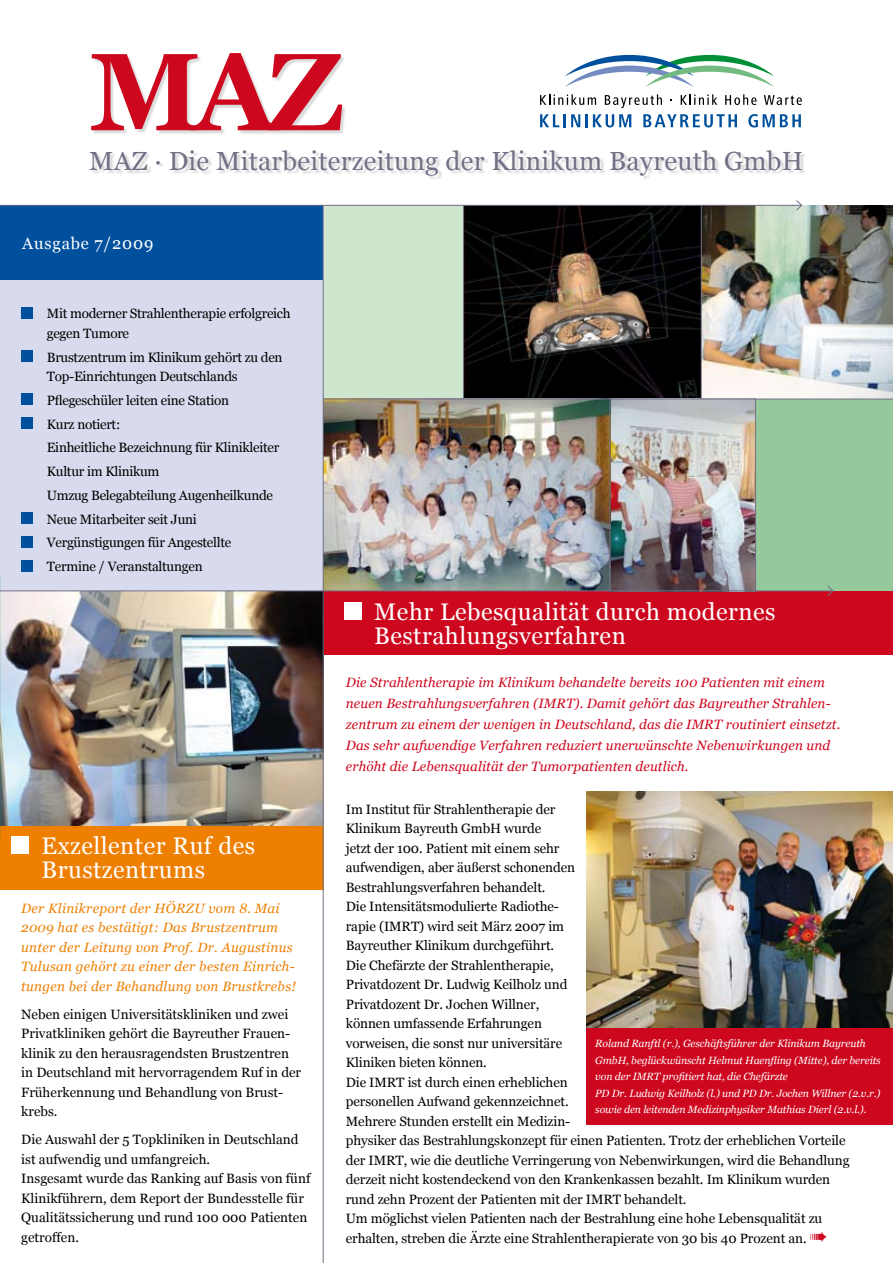
<style>
.page{position:relative;width:893px;height:1263px;background:#fff}
.page>*{position:absolute;margin:0;border:0;box-sizing:border-box;transform-origin:0 0}
.t1{font:700 109.8px "Georgia";color:#cd071e}
.t2{font:26.25px "Georgia";letter-spacing:.01em;color:#736f85}
.t3{font:24px/24px "Georgia";letter-spacing:.02em;color:#fff}
.t4{font:16.5px "Georgia";letter-spacing:.05em;color:#fff}
.t5{font:13.5px/19.5px "Georgia";letter-spacing:-.005em;color:#000}
.t6{font:italic 13.5px/21px "Georgia";letter-spacing:.01em;color:#cd071e}
.t7{font:italic 13.5px/19.5px "Georgia";letter-spacing:.02em;color:#ee7f00}
.t8{font:italic 10.5px/16.5px "Georgia";letter-spacing:-.01em;color:#fff}
.s1{color:#cd071e}
</style>
<div class="page">
<div style="left:323px;top:591px;width:570px;height:64px;background:#cd071e"></div>
<div style="left:344px;top:602px;width:17px;height:17px;background:#fff"></div>
<div style="left:323px;top:206px;width:432px;height:371px;background:#cee5ce"></div>
<div style="left:541px;top:386px;width:352px;height:205px;background:#95c89a"></div>
<div style="left:0;top:205px;width:323px;height:386px;background:#d7dbed"></div>
<div style="left:0;top:205px;width:323px;height:74px;background:#00509d"></div>
<div style="left:21px;top:307px;width:12px;height:11px;background:#00509d"></div>
<div style="left:21px;top:350px;width:12px;height:12px;background:#00509d"></div>
<div style="left:21px;top:394px;width:12px;height:11px;background:#00509d"></div>
<div style="left:21px;top:417px;width:12px;height:12px;background:#00509d"></div>
<div style="left:21px;top:512px;width:12px;height:12px;background:#00509d"></div>
<div style="left:21px;top:536px;width:12px;height:11px;background:#00509d"></div>
<div style="left:21px;top:560px;width:12px;height:11px;background:#00509d"></div>
<img style="left:702px;top:206px;width:191px;height:193px">
<img style="left:464px;top:275px;width:237px;height:124px">
<img style="left:324px;top:400px;width:431px;height:190px">
<hr style="left:609px;top:399px;width:1px;height:192px;background:#736f85">
<hr style="left:463px;top:206px;width:1px;height:193px;background:#736f85">
<hr style="left:701px;top:206px;width:1px;height:193px;background:#736f85">
<hr style="left:755px;top:399px;width:1px;height:192px;background:#736f85">
<div style="left:91px;top:54px;width:775px;height:221px;background:#000;opacity:.15"></div>
<svg style="left:540px;top:114px;width:91px;height:13px"></svg>
<svg style="left:643px;top:114px;width:94px;height:13px"></svg>
<svg style="left:748px;top:114px;width:53px;height:13px"></svg>
<svg style="left:540px;top:54px;width:262px;height:54px"></svg>
<hr style="left:0;top:205px;width:802px;height:1px;background:#736f85">
<svg style="left:795px;top:199px;width:8px;height:12px"></svg>
<hr style="left:323px;top:399px;width:570px;height:1px;background:#736f85">
<img style="left:1px;top:591px;width:322px;height:235px">
<div style="left:0;top:826px;width:323px;height:64px;background:#ee7f00"></div>
<div style="left:12px;top:837px;width:17px;height:17px;background:#fff"></div>
<img style="left:587px;top:792px;width:306px;height:236px">
<div style="left:587px;top:1028px;width:306px;height:96px;background:#cd071e"></div>
<svg style="left:0;top:575px;width:1px;height:17px"></svg>
<hr style="left:0;top:592px;width:1px;height:35px;background:#008f36">
<hr style="left:0;top:628px;width:1px;height:34px;background:#008f36">
<hr style="left:0;top:663px;width:1px;height:35px;background:#008f36">
<svg style="left:0;top:698px;width:1px;height:22px"></svg>
<hr style="left:0;top:720px;width:1px;height:48px;background:#008f36">
<hr style="left:0;top:769px;width:1px;height:35px;background:#008f36">
<hr style="left:0;top:804px;width:1px;height:35px;background:#008f36">
<hr style="left:0;top:590px;width:833px;height:1px;background:#736f85">
<svg style="left:827px;top:586px;width:7px;height:10px"></svg>
<hr style="left:323px;top:205px;width:1px;height:1058px;background:#736f85">
<h1 class="t1" style="left:89px;top:30px;width:255px">MAZ</h1>
<h2 class="t2" style="left:89px;top:146px;width:715px">MAZ · Die Mitarbeiterzeitung der Klinikum Bayreuth GmbH</h2>
<p class="t4" style="left:22px;top:234px;width:133px">Ausgabe 7/2009</p>
<p class="t5" style="left:47px;top:304px;width:245px">Mit moderner Strahlentherapie erfolgreich gegen Tumore</p>
<p class="t5" style="left:47px;top:347px;width:237px">Brustzentrum im Klinikum gehört zu den<br>Top-Einrichtungen Deutschlands</p>
<p class="t5" style="left:47px;top:388px;width:234px;line-height:23.7px">Pflegeschüler leiten eine Station<br>Kurz notiert:<br>Einheitliche Bezeichnung für Klinikleiter<br>Kultur im Klinikum<br>Umzug Belegabteilung Augenheilkunde<br>Neue Mitarbeiter seit Juni<br>Vergünstigungen für Angestellte<br>Termine / Veranstaltungen</p>
<h3 class="t3" style="left:42px;top:834px;width:215px">Exzellenter Ruf des<br>Brustzentrums</h3>
<p class="t7" style="left:21px;top:898px;width:276px">Der Klinikreport der HÖRZU vom 8. Mai 2009 hat es bestätigt: Das Brustzentrum unter der Leitung von Prof. Dr. Augustinus Tulusan gehört zu einer der besten Einrich&shy;tungen bei der Behandlung von Brustkrebs!</p>
<p class="t5" style="left:21px;top:1004px;width:281px">Neben einigen Universitätskliniken und zwei Privatkliniken gehört die Bayreuther Frauen&shy;klinik zu den herausragendsten Brustzentren in Deutschland mit hervorragendem Ruf in der Früherkennung und Behandlung von Brust&shy;krebs.</p>
<p class="t5" style="left:21px;top:1130px;width:291px">Die Auswahl der 5 Topkliniken in Deutschland ist aufwendig und umfangreich.<br>Insgesamt wurde das Ranking auf Basis von fünf Klinikführern, dem Report der Bundesstelle für Qualitätssicherung und rund 100 000 Patienten getroffen.</p>
<h3 class="t3" style="left:374px;top:599px;width:403px">Mehr Lebesqualität durch modernes<br>Bestrahlungsverfahren</h3>
<p class="t6" style="left:346px;top:672px;width:496px">Die Strahlentherapie im Klinikum behandelte bereits 100 Patienten mit einem neuen Bestrahlungsverfahren (IMRT). Damit gehört das Bayreuther Strahlen&shy;zentrum zu einem der wenigen in Deutschland, das die IMRT routiniert einsetzt.<br>Das sehr aufwendige Verfahren reduziert unerwünschte Nebenwirkungen und erhöht die Lebensqualität der Tumorpatienten deutlich.</p>
<p class="t5" style="left:346px;top:799px;width:505px">Im Institut für Strahlentherapie der<br>Klinikum Bayreuth GmbH wurde<br>jetzt der 100. Patient mit einem sehr<br>aufwendigen, aber äußerst schonenden<br>Bestrahlungsverfahren behandelt.<br>Die Intensitätsmodulierte Radiothe-<br>rapie (IMRT) wird seit März 2007 im<br>Bayreuther Klinikum durchgeführt.<br>Die Chefärzte der Strahlentherapie,<br>Privatdozent Dr. Ludwig Keilholz und<br>Privatdozent Dr. Jochen Willner,<br>können umfassende Erfahrungen<br>vorweisen, die sonst nur universitäre<br>Kliniken bieten können.<br>Die IMRT ist durch einen erheblichen<br>personellen Aufwand gekennzeichnet.<br>Mehrere Stunden erstellt ein Medizin-<br>physiker das Bestrahlungskonzept für einen Patienten. Trotz der erheblichen Vorteile der IMRT, wie die deutliche Verringerung von Nebenwirkungen, wird die Behandlung derzeit nicht kostendeckend von den Krankenkassen bezahlt. Im Klinikum wurden rund zehn Prozent der Patienten mit der IMRT behandelt.<br>Um möglichst vielen Patienten nach der Bestrahlung eine hohe Lebensqualität zu erhalten, streben die Ärzte eine Strahlentherapierate von 30 bis 40 Prozent an. <span class="s1">➠</span></p>
<p class="t8" style="left:595px;top:1035px;width:287px">Roland Ranftl (r.), Geschäftsführer der Klinikum Bayreuth GmbH, beglückwünscht Helmut Haenfling (Mitte), der bereits von der IMRT profitiert hat, die Chefärzte<br>PD Dr. Ludwig Keilholz (l.) und PD Dr. Jochen Willner (2.v.r.) sowie den leitenden Medizinphysiker Mathias Dierl (2.v.l.).</p>
</div>
